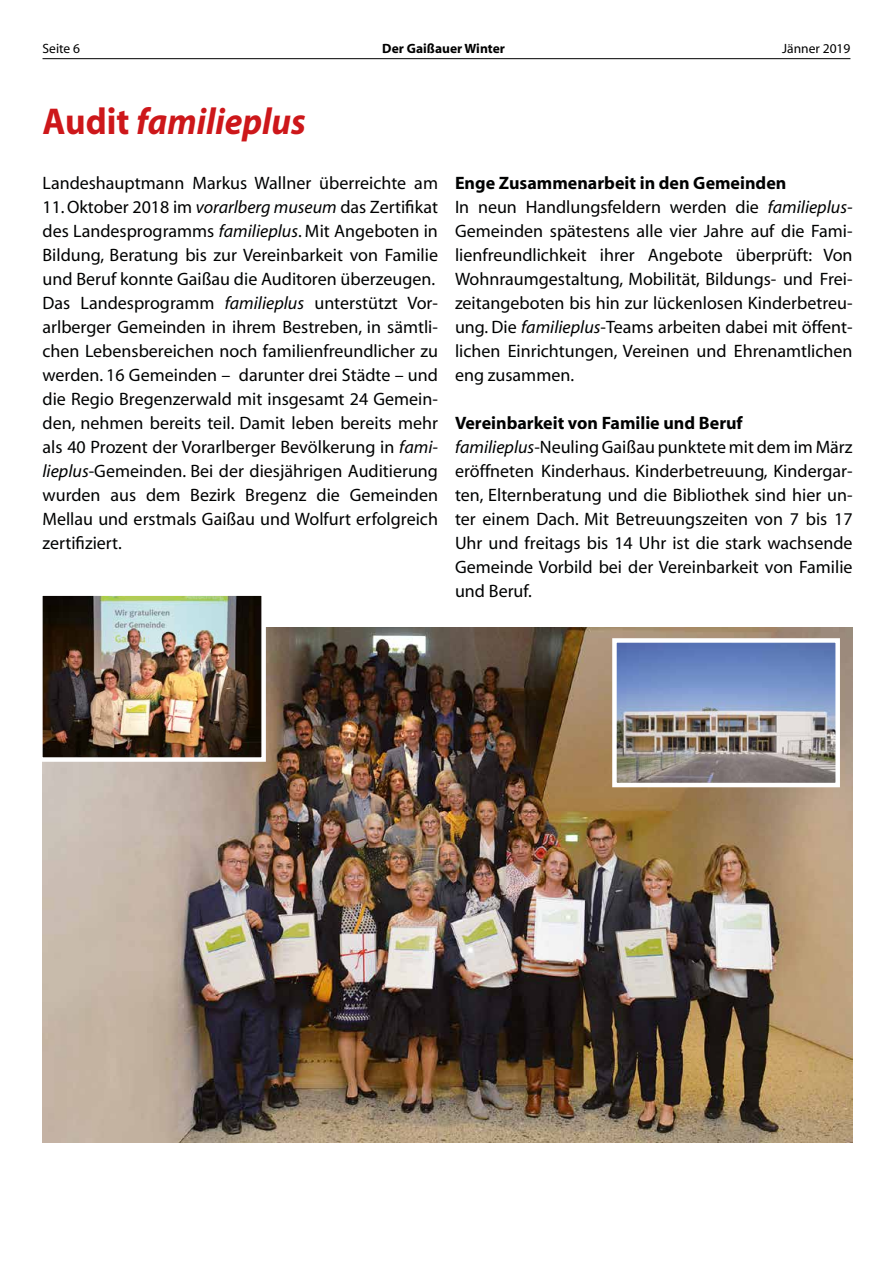
<style>
.page{position:relative;width:893px;height:1263px;background:#fff}
.page>*{position:absolute;margin:0;border:0;box-sizing:border-box;transform-origin:0 0}
.Überschrift_1{font:italic 700 37.5px "Myriad Pro";color:#cd171a;scale:.94 1}
.Fliesstext_neu{font:18px/24px "Myriad";color:#010202;text-align:justify}
.Fliesstext_neu-2{font:700 18px "Myriad";color:#010202}
.t1{font:700 13.5px "Myriad";color:#000}
.t2{font:13.5px "Myriad";color:#000}
.s1{font-family:"Myriad";font-style:normal}
.s2{font-style:italic}
</style>
<div class="page">
<hr style="left:43px;top:58px;width:807px;height:1px;background:#000">
<img style="left:43px;top:628px;width:810px;height:514px">
<img style="left:43px;top:596px;width:218px;height:161px">
<div style="left:38px;top:591px;width:228px;height:171px;border:4px solid #fff"></div>
<img style="left:617px;top:643px;width:218px;height:139px">
<div style="left:612px;top:638px;width:228px;height:149px;border:4px solid #fff"></div>
<p class="t2" style="left:43px;top:41px;width:39px">Seite 6</p>
<p class="t1" style="left:382px;top:41px;width:124px">Der Gaißauer Winter</p>
<p class="t2" style="left:782px;top:41px;width:70px">Jänner 2019</p>
<p class="Überschrift_1" style="left:43px;top:97px;width:282px"><span class="s1">Audit</span> familieplus</p>
<p class="Fliesstext_neu" style="left:43px;top:172px;width:397px">Landeshauptmann Markus Wallner überreichte am</p>
<p class="Fliesstext_neu" style="left:43px;top:196px;width:397px">11. Oktober 2018 im <span class="s2">vorarlberg museum</span> das Zertifikat des Landesprogramms <span class="s2">familieplus</span>. Mit Angeboten in Bildung, Beratung bis zur Vereinbarkeit von Familie und Beruf konnte Gaißau die Auditoren überzeugen.</p>
<p class="Fliesstext_neu" style="left:43px;top:292px;width:397px">Das Landesprogramm <span class="s2">familieplus</span> unterstützt Vor&shy;arlberger Gemeinden in ihrem Bestreben, in sämtli&shy;chen Lebensbereichen noch familienfreundlicher zu werden. 16 Gemeinden – darunter drei Städte – und die Regio Bregenzerwald mit insgesamt 24 Gemein&shy;den, nehmen bereits teil. Damit leben bereits mehr als 40 Prozent der Vorarlberger Bevölkerung in <span class="s2">fami&shy;lieplus</span>-Gemeinden. Bei der diesjährigen Auditierung wurden aus dem Bezirk Bregenz die Gemeinden Mellau und erstmals Gaißau und Wolfurt erfolgreich zertifiziert.</p>
<p class="Fliesstext_neu-2" style="left:455px;top:174px;width:333px">Enge Zusammenarbeit in den Gemeinden</p>
<p class="Fliesstext_neu" style="left:455px;top:196px;width:399px">In neun Handlungsfeldern werden die <span class="s2">familieplus-</span>Gemeinden spätestens alle vier Jahre auf die Fami&shy;lienfreundlichkeit ihrer Angebote überprüft: Von Wohnraumgestaltung, Mobilität, Bildungs- und Frei&shy;zeitangeboten bis hin zur lückenlosen Kinderbetreu&shy;ung. Die <span class="s2">familieplus</span>-Teams arbeiten dabei mit öffent&shy;lichen Einrichtungen, Vereinen und Ehrenamtlichen eng zusammen.</p>
<p class="Fliesstext_neu-2" style="left:455px;top:414px;width:289px">Vereinbarkeit von Familie und Beruf</p>
<p class="Fliesstext_neu" style="left:455px;top:436px;width:399px"><span class="s2">familieplus</span>-Neuling Gaißau punktete mit dem im März eröffneten Kinderhaus. Kinderbetreuung, Kindergar&shy;ten, Elternberatung und die Bibliothek sind hier un&shy;ter einem Dach. Mit Betreuungszeiten von 7 bis 17<br>Uhr und freitags bis 14 Uhr ist die stark wachsende Gemeinde Vorbild bei der Vereinbarkeit von Familie und Beruf.</p>
</div>
